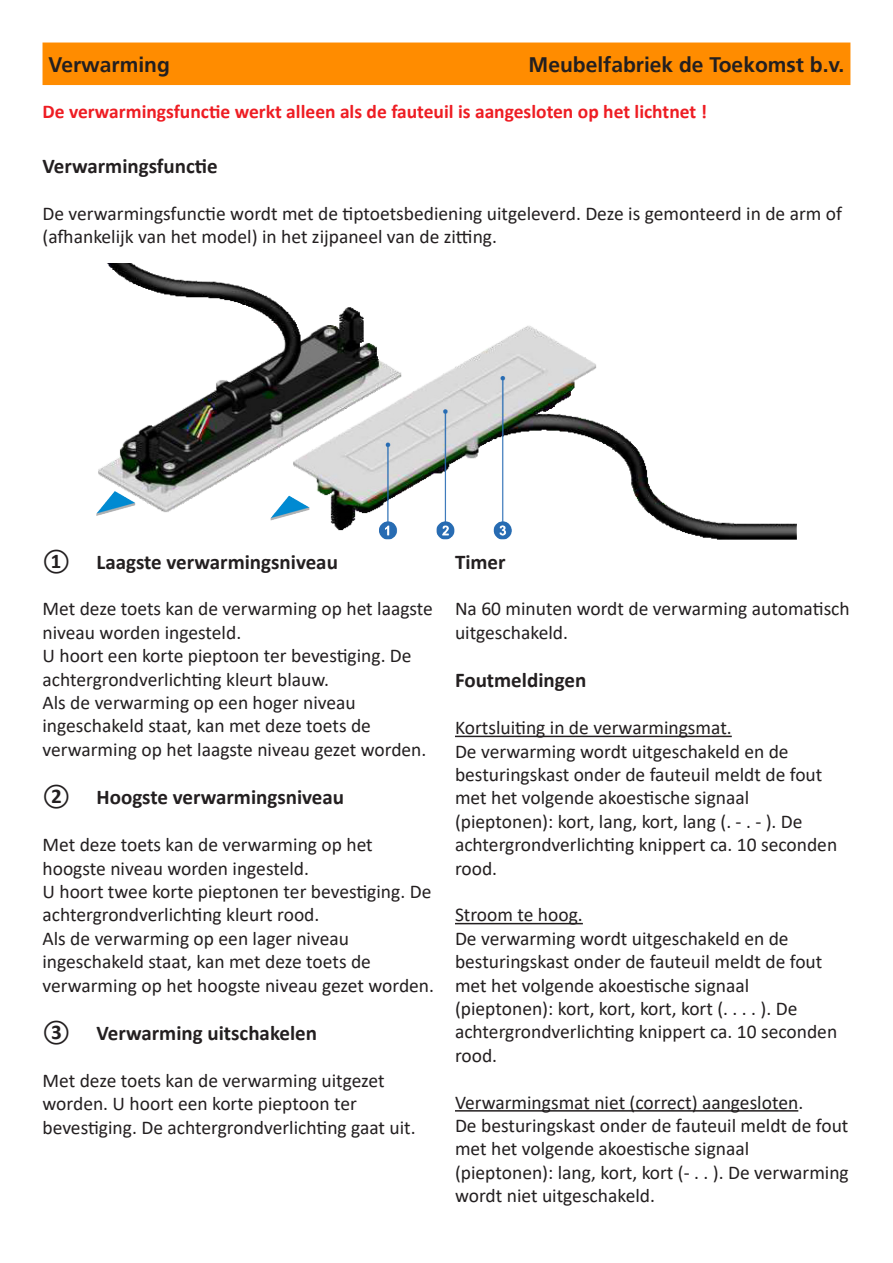
<style>
.page{position:relative;width:893px;height:1263px;background:#fff}
.page>*{position:absolute;margin:0;border:0;box-sizing:border-box;transform-origin:0 0}
.t1{font:700 21px "Calibri";color:#231f20}
.t2{font:700 21px "Frutiger";color:#231f20}
.t3{font:19.5px/23.4px "Calibri";color:#231f20}
.t4{font:700 19.5px "Calibri";color:#ee1d23}
</style>
<div class="page">
<div style="left:43px;top:43px;width:807px;height:42px;background:#ff8c00"></div>
<img style="left:96px;top:264px;width:701px;height:275px">
<hr style="left:455px;top:736px;width:277px;height:1px;background:#231f20">
<hr style="left:455px;top:923px;width:128px;height:1px;background:#231f20">
<hr style="left:455px;top:1110px;width:343px;height:1px;background:#231f20">
<p class="t2" style="left:49px;top:52px;width:123px">Verwarming</p>
<p class="t2" style="left:529px;top:52px;width:317px">Meubelfabriek de Toekomst b.v.</p>
<p class="t4" style="left:43px;top:97px;width:666px">De verwarmingsfunctie werkt alleen als de fauteuil is aangesloten op het lichtnet !</p>
<p class="t1" style="left:43px;top:151px;width:177px">Verwarmingsfunctie</p>
<p class="t3" style="left:43px;top:201px;width:801px">De verwarmingsfunctie wordt met de tiptoetsbediening uitgeleverd. Deze is gemonteerd in de arm of (afhankelijk van het model) in het zijpaneel van de zitting.</p>
<p class="t1" style="left:43px;top:547px;width:297px">① Laagste verwarmingsniveau</p>
<p class="t3" style="left:43px;top:597px;width:392px">Met deze toets kan de verwarming op het laagste niveau worden ingesteld.</p>
<p class="t3" style="left:43px;top:643px;width:371px">U hoort een korte pieptoon ter bevestiging. De achtergrondverlichting kleurt blauw.</p>
<p class="t3" style="left:43px;top:690px;width:315px">Als de verwarming op een hoger niveau</p>
<p class="t3" style="left:43px;top:714px;width:330px">ingeschakeld staat, kan met deze toets de</p>
<p class="t3" style="left:43px;top:737px;width:385px">verwarming op het laagste niveau gezet worden.</p>
<p class="t1" style="left:43px;top:782px;width:303px">② Hoogste verwarmingsniveau</p>
<p class="t3" style="left:43px;top:832px;width:332px">Met deze toets kan de verwarming op het</p>
<p class="t3" style="left:43px;top:856px;width:268px">hoogste niveau worden ingesteld.</p>
<p class="t3" style="left:43px;top:879px;width:390px">U hoort twee korte pieptonen ter bevestiging. De achtergrondverlichting kleurt rood.</p>
<p class="t3" style="left:43px;top:926px;width:308px">Als de verwarming op een lager niveau</p>
<p class="t3" style="left:43px;top:949px;width:330px">ingeschakeld staat, kan met deze toets de</p>
<p class="t3" style="left:43px;top:973px;width:393px">verwarming op het hoogste niveau gezet worden.</p>
<p class="t1" style="left:43px;top:1018px;width:276px">③ Verwarming uitschakelen</p>
<p class="t3" style="left:43px;top:1068px;width:344px">Met deze toets kan de verwarming uitgezet</p>
<p class="t3" style="left:43px;top:1092px;width:316px">worden. U hoort een korte pieptoon ter</p>
<p class="t3" style="left:43px;top:1115px;width:375px">bevestiging. De achtergrondverlichting gaat uit.</p>
<p class="t1" style="left:455px;top:547px;width:52px">Timer</p>
<p class="t3" style="left:455px;top:597px;width:396px">Na 60 minuten wordt de verwarming automatisch uitgeschakeld.</p>
<p class="t1" style="left:455px;top:665px;width:133px">Foutmeldingen</p>
<p class="t3" style="left:455px;top:715px;width:278px">Kortsluiting in de verwarmingsmat.</p>
<p class="t3" style="left:455px;top:739px;width:335px">De verwarming wordt uitgeschakeld en de</p>
<p class="t3" style="left:455px;top:762px;width:369px">besturingskast onder de fauteuil meldt de fout met het volgende akoestische signaal</p>
<p class="t3" style="left:455px;top:809px;width:384px">(pieptonen): kort, lang, kort, lang (. - . - ). De achtergrondverlichting knippert ca. 10 seconden rood.</p>
<p class="t3" style="left:455px;top:903px;width:129px">Stroom te hoog.</p>
<p class="t3" style="left:455px;top:926px;width:335px">De verwarming wordt uitgeschakeld en de</p>
<p class="t3" style="left:455px;top:949px;width:369px">besturingskast onder de fauteuil meldt de fout met het volgende akoestische signaal</p>
<p class="t3" style="left:455px;top:996px;width:384px">(pieptonen): kort, kort, kort, kort (. . . . ). De achtergrondverlichting knippert ca. 10 seconden rood.</p>
<p class="t3" style="left:455px;top:1090px;width:350px">Verwarmingsmat niet (correct) aangesloten.</p>
<p class="t3" style="left:455px;top:1113px;width:395px">De besturingskast onder de fauteuil meldt de fout met het volgende akoestische signaal</p>
<p class="t3" style="left:455px;top:1160px;width:395px">(pieptonen): lang, kort, kort (- . . ). De verwarming wordt niet uitgeschakeld.</p>
</div>
